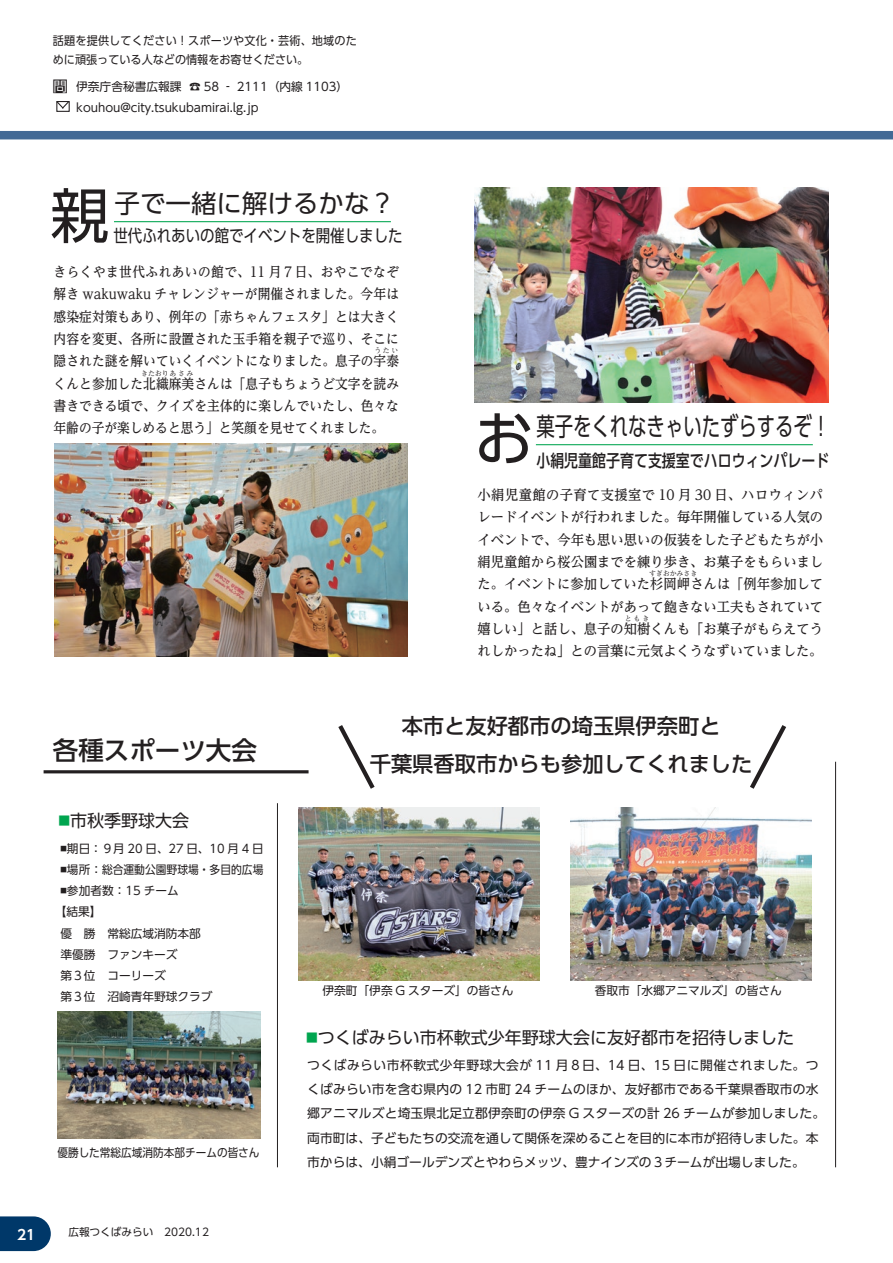
<style>
.page{position:relative;width:893px;height:1263px;background:#fff}
.page>*{position:absolute;margin:0;border:0;box-sizing:border-box;transform-origin:0 0}
.t1{font:59.55px "UD Shin Go Pro";color:#231f20}
.t2{font:59.55px "UD Shin Go Pr 6 N";color:#231f20}
.t3{font:25.5px "UD Shin Go Pr 6 N";color:#231f20;scale:.72 1}
.t4{font:25.5px "UD Shin Go Pro";color:#231f20}
.t5{font:500 25.5px "UD Shin Go Pro";color:#231f20}
.t6{font:500 21.3px/37.2px "UD Shin Go Pr 6 N";color:#231f20;text-align:center}
.t7{font:16.95px "UD Shin Go Pro";color:#231f20}
.t8{font:500 16.95px "UD Shin Go Pr 6 N";color:#231f20;scale:.82 1}
.t9{font:16.95px "UD Shin Go Pro";color:#231f20;scale:.85 1}
.t10{font:14.85px "UD Shin Go Pr 6 N";color:#231f20}
.t11{font:500 13.8px/22.4px "UD Reimin Pr 6 N";color:#231f20;text-align:justify;scale:.92 1}
.t12{font:500 13.8px/22.4px "UD Reimin Pr 6 N";color:#231f20;text-align:justify;scale:.96 1}
.t13{font:700 13.8px "UD Shin Go Pro De";color:#fff}
.t14{font:12.75px/24.2px "UD Shin Go Pro";color:#231f20}
.t15{font:12.75px "UD Shin Go Pro";letter-spacing:.04em;color:#231f20}
.t16{font:12.75px "UD Shin Go Pr 6 N";letter-spacing:.015em;color:#231f20}
.t17{font:11.7px/21.3px "UD Shin Go Pro";color:#231f20}
.t18{font:11.7px "UD Shin Go Pr 6 N";color:#231f20}
.t19{font:11.7px/19.2px "UD Shin Go Pr 6 N";color:#231f20;scale:.95 1}
.t20{font:11.7px "UD Shin Go Pr 6 N";color:#231f20;scale:.91 1}
.t21{font:11.7px "UD Shin Go Pro";color:#00a54f}
.t22{font:10.65px "UD Shin Go Pr 6 N";color:#231f20}
.t23{font:500 6.9px "UD Reimin Pr 6 N";color:#231f20}
.t24{font:500 6.9px "UD Reimin Pr 6 N";letter-spacing:.065em;color:#231f20}
.t25{font:6.45px "UD Shin Go Pro";color:#231f20}
.s1{font-family:"UD Shin Go Pro"}
.s2{font-family:"UD Shin Go Pr 6 N"}
</style>
<div class="page">
<div style="left:56px;top:101px;width:14px;height:11px;border:1px solid #231f20"></div>
<svg style="left:56px;top:101px;width:14px;height:9px"></svg>
<div style="left:0;top:131px;width:893px;height:8px;background:#426995"></div>
<img style="left:54px;top:443px;width:353px;height:213px">
<hr style="left:114px;top:221px;width:277px;height:1px;background:#00a54f">
<img style="left:474px;top:187px;width:354px;height:215px">
<hr style="left:536px;top:444px;width:277px;height:1px;background:#00a54f">
<hr style="left:44px;top:770px;width:265px;height:3px;background:#231f20">
<hr style="left:835px;top:762px;width:1px;height:405px;background:#231f20">
<img style="left:57px;top:1011px;width:203px;height:127px">
<img style="left:571px;top:808px;width:241px;height:172px">
<img style="left:299px;top:808px;width:241px;height:172px">
<hr style="left:277px;top:803px;width:1px;height:364px;background:#231f20">
<svg style="left:750px;top:725px;width:36px;height:64px"></svg>
<svg style="left:338px;top:725px;width:37px;height:64px"></svg>
<svg style="left:0;top:1216px;width:51px;height:35px"></svg>
<p class="t19" style="left:53px;top:30px;width:322px">話題を提供してください！スポーツや文化・芸術、地域のために頑張っている人などの情報をお寄せください。</p>
<p class="t18" style="left:189px;top:77px;width:161px">☎ 58 ‐ 2111（内線 1103(</p>
<p class="t10" style="left:53px;top:74px;width:16px">問</p>
<p class="t18" style="left:53px;top:98px;width:207px">　　kouhou@city.tsukubamirai l g. .jp</p>
<p class="t18" style="left:76px;top:77px;width:107px">伊奈庁舎秘書広報課</p>
<h1 class="t1" style="left:50px;top:167px;width:61px">親</h1>
<h2 class="t4" style="left:115px;top:183px;width:282px">子で一緒に解けるかな?</h2>
<p class="t9" style="left:113px;top:222px;width:342px">世代ふれあいの館でイベントを開催しました</p>
<p class="t11" style="left:54px;top:260px;width:377px">きらくやま世代ふれあいの館で、11 月７日、おやこでなぞ解き wakuwaku チャレンジャーが開催されました。今年は感染症対策もあり、例年の「赤ちゃんフェスタ」とは大きく内容を変更、各所に設置された玉手箱を親子で巡り、そこに隠された謎を解いていくイベントになりました。息子の宇泰</p>
<p class="t23" style="left:374px;top:345px;width:25px">うたい</p>
<p class="t11" style="left:54px;top:372px;width:377px">くんと参加した北織麻美さんは「息子もちょうど文字を読み</p>
<p class="t24" style="left:141px;top:367px;width:54px">きたおりあさみ</p>
<p class="t11" style="left:54px;top:394px;width:377px">書きできる頃で、クイズを主体的に楽しんでいたし、色々な年齢の子が楽しめると思う」と笑顔を見せてくれました。</p>
<h1 class="t2" style="left:474px;top:390px;width:61px">お</h1>
<h2 class="t3" style="left:536px;top:406px;width:410px">菓子をくれなきゃいたずらするぞ!</h2>
<p class="t8" style="left:536px;top:446px;width:359px">小絹児童館子育て支援室でハロウィンパレード</p>
<p class="t12" style="left:478px;top:483px;width:361px">小絹児童館の子育て支援室で 10 月 30 日、ハロウィンパレードイベントが行われました。毎年開催している人気のイベントで、今年も思い思いの仮装をした子どもたちが小絹児童館から桜公園までを練り歩き、お菓子をもらいました。イベントに参加していた杉岡岬さんは「例年参加して</p>
<p class="t23" style="left:649px;top:568px;width:50px">すぎおかみさき</p>
<p class="t12" style="left:478px;top:595px;width:361px">いる。色々なイベントがあって飽きない工夫もされていて嬉しい」と話し、息子の知樹くんも「お菓子がもらえてう</p>
<p class="t23" style="left:625px;top:613px;width:26px">ともき</p>
<p class="t12" style="left:478px;top:639px;width:361px">れしかったね」との言葉に元気よくうなずいていました。</p>
<h2 class="t5" style="left:53px;top:730px;width:206px">各種スポーツ大会</h2>
<p class="t7" style="left:70px;top:807px;width:121px">市秋季野球大会</p>
<p class="t21" style="left:58px;top:811px;width:13px">■</p>
<p class="t17" style="left:67px;top:837px;width:198px">期日：９月 20 日、27 日、10 月 4 日</p>
<p class="t25" style="left:61px;top:843px;width:8px">■</p>
<p class="t17" style="left:67px;top:858px;width:198px">場所：総合運動公園野球場・多目的広場</p>
<p class="t25" style="left:61px;top:864px;width:8px">■</p>
<p class="t17" style="left:67px;top:880px;width:113px">参加者数：15 チーム</p>
<p class="t25" style="left:61px;top:885px;width:8px">■</p>
<p class="t17" style="left:61px;top:901px;width:154px;text-indent:-6px">【結果【<br>優　勝　常総広域消防本部準優勝　ファンキーズ<br>第３位　コーリーズ<br>第３位　沼崎青年野球クラブ</p>
<p class="t20" style="left:57px;top:1143px;width:224px">優勝した常総広域消防本部チームの皆さん</p>
<p class="t13" style="left:17px;top:1223px;width:20px">21</p>
<p class="t22" style="left:68px;top:1223px;width:87px">広報つくばみらい</p>
<p class="t22" style="left:164px;top:1223px;width:46px">2020.12</p>
<h3 class="t6" style="left:370px;top:707px;width:384px">本市と友好都市の埼玉県伊奈町と<br>千葉県香取市からも参加してくれました</h3>
<p class="t18" style="left:323px;top:981px;width:192px">伊奈町「伊奈 G スターズ」の皆さん</p>
<p class="t18" style="left:595px;top:981px;width:189px">香取市「水郷アニマルズ」の皆さん</p>
<p class="t7" style="left:318px;top:1024px;width:478px">つくばみらい市杯軟式少年野球大会に友好都市を招待しました</p>
<p class="t21" style="left:306px;top:1028px;width:13px">■</p>
<p class="t15" style="left:307px;top:1055px;width:513px">つくばみらい市杯軟式少年野球大会が 11 月８日、14 日、15 日に開催されました。つ</p>
<p class="t16" style="left:307px;top:1079px;width:513px"><span class="s1">くばみらい市を含む県内の 12 市町</span> 24 チームのほか、友好都市である千葉県香取市の水</p>
<p class="t14" style="left:307px;top:1101px;width:519px"><span class="s2">郷アニマルズ</span>と埼玉県北足立郡伊奈町の伊奈 G スターズの計 26 チームが参加しました。両市町は、子どもたちの交流を通して関係を深めることを目的に本市が招待しました。本市からは、小絹ゴールデンズとやわらメッツ、豊ナインズの３チームが出場しました。</p>
</div>
